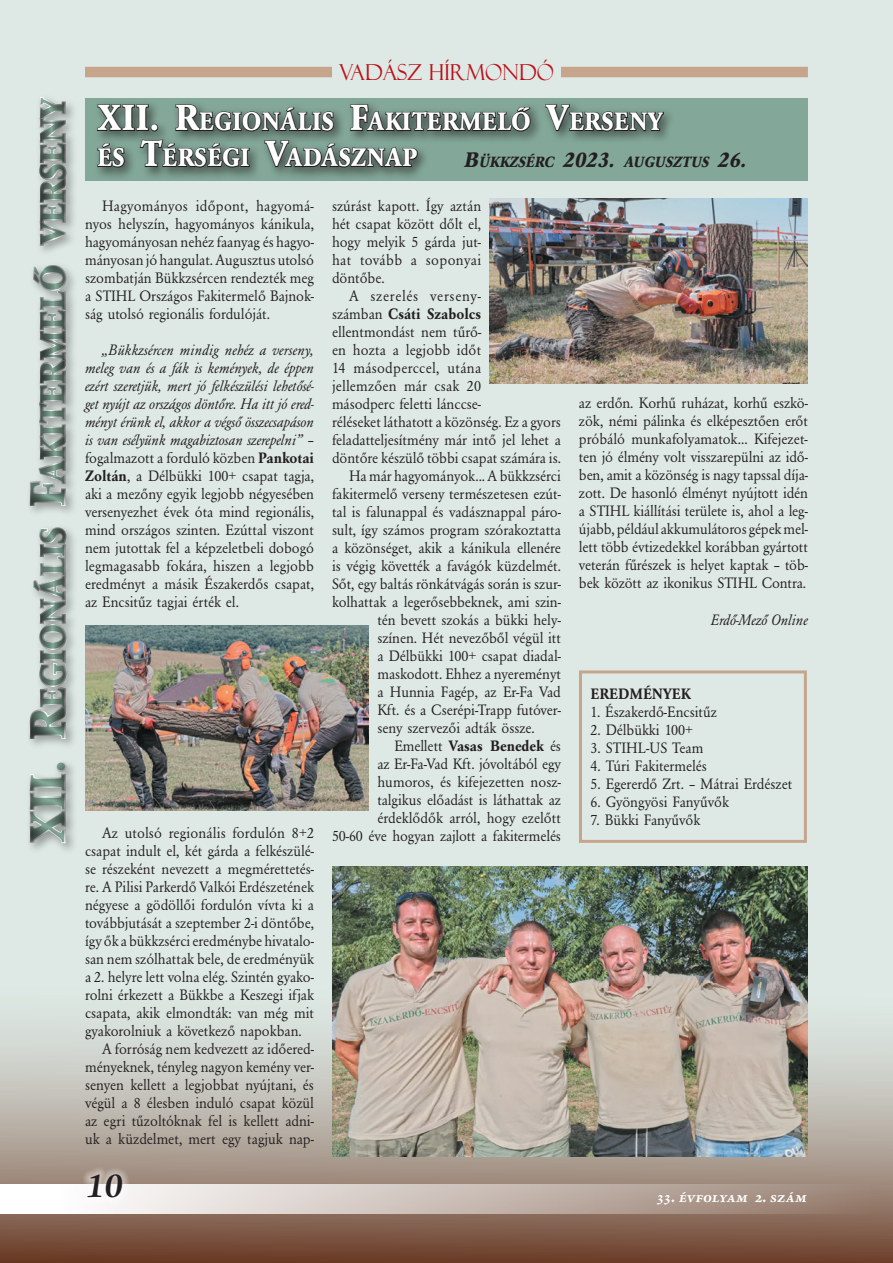
<style>
.page{position:relative;width:893px;height:1263px;background:#dee9e5}
.page>*{position:absolute;margin:0;border:0;box-sizing:border-box;transform-origin:0 0}
.t1{font:italic 700 36px "Adobe Jenson Pro";color:#231f20}
.t2{font:700 expanded 35.25px "URW Garamond TOT";color:#85aa9a;scale:.95 1}
.t3{font:700 expanded 26.4px/36px "URW Garamond TOT";color:#fff;scale:.95 1}
.t4{font:22.05px "Felix Titling";color:#bb1018;scale:.95 1}
.t5{font:italic 700 16.5px "Adobe Jenson Pro";color:#fff}
.t6{font:15.75px/18px "URW Garamond TOT";color:#231f20;text-align:justify;scale:.95 1}
.t7{font:700 15.75px "URW Garamond TOT";color:#231f20;scale:.95 1}
.t8{font:15.75px "URW Garamond TOT";letter-spacing:.02em;color:#231f20;scale:.95 1}
.t9{font:15.75px "URW Garamond TOT";letter-spacing:.05em;color:#231f20;scale:.95 1}
.t10{font:italic 15.75px "URW Garamond TOT";color:#231f20;scale:.95 1}
.t11{font:italic 700 expanded 15.45px "URW Garamond TOT";color:#231f20;scale:.95 1}
.s1{font-size:50.4px}
.s2{font-size:37.8px}
.s3{font-size:22.05px}
.s4{font-weight:400}
.s5{font-style:italic}
.s6{font-weight:700}
</style>
<div class="page">
<svg style="left:0;top:1025px;width:892px;height:238px;background:#a39185"></svg>
<hr style="left:892px;top:986px;width:1px;height:277px;background:#5f2a13">
<div style="left:0;top:1184px;width:884px;height:30px;background:linear-gradient(to right,#fff,#957b6c)"></div>
<svg style="left:79px;top:1167px;width:52px;height:40px;background:#dcd5d1"></svg>
<div style="left:85px;top:67px;width:247px;height:10px;background:#c7a58c"></div>
<div style="left:561px;top:67px;width:247px;height:10px;background:#c7a58c"></div>
<div style="left:85px;top:98px;width:723px;height:83px;background:#83a899"></div>
<div style="left:93px;top:99px;width:583px;height:82px;background:#231f20;opacity:.75"></div>
<svg style="left:544px;top:104px;width:121px;height:30px"></svg>
<svg style="left:96px;top:66px;width:435px;height:104px"></svg>
<svg style="left:29px;top:97px;width:46px;height:754px"></svg>
<div style="left:579px;top:670px;width:228px;height:173px;border:3px solid #c7a58c"></div>
<img style="left:490px;top:199px;width:318px;height:185px">
<img style="left:85px;top:625px;width:284px;height:185px">
<img style="left:332px;top:866px;width:476px;height:291px">
<h2 class="t2" style="left:32px;top:843px;width:786px;rotate:-90deg"><span class="s1">XII. R</span>EGIONÁLIS <span class="s1">F</span>AKITERMELŐ VERSENY</h2>
<h3 class="t4" style="left:339px;top:59px;width:227px">VADÁSZ HÍRMONDÓ</h3>
<h3 class="t3" style="left:97px;top:104px;width:597px"><span class="s2">XII . R</span>EGIONÁLIS <span class="s2">F</span>AKITERMELŐ <span class="s2">V</span>ERSENY<br>ÉS <span class="s2">T</span>ÉRSÉGI <span class="s2">V</span>ADÁSZNAP</h3>
<p class="t11" style="left:465px;top:153px;width:299px"><span class="s3">B</span>ÜKKZSÉRC <span class="s3">2023.</span> AUGUSZTUS <span class="s3">26.</span></p>
<p class="t6" style="left:332px;top:197px;width:159px">szúrást kapott. Így aztán hét csapat között dőlt el, hogy melyik 5 gárda jut&shy;hat tovább a soponyai döntőbe.</p>
<p class="t9" style="left:349px;top:287px;width:141px">A szerelés verseny-</p>
<p class="t7" style="left:332px;top:305px;width:158px"><span class="s4">számban</span> Csáti Szabolcs</p>
<p class="t6" style="left:332px;top:323px;width:159px">ellentmondást nem tűrő-</p>
<p class="t6" style="left:332px;top:341px;width:159px">en hozta a legjobb időt</p>
<p class="t8" style="left:332px;top:359px;width:159px">14 másodperccel, utána</p>
<p class="t6" style="left:332px;top:377px;width:159px">jellemzően már csak 20</p>
<p class="t6" style="left:332px;top:395px;width:159px">másodperc feletti lánccse-</p>
<p class="t6" style="left:332px;top:413px;width:242px">réléseket láthatott a közönség. Ez a gyors</p>
<p class="t6" style="left:332px;top:431px;width:242px">feladatteljesítmény már intő jel lehet a</p>
<p class="t6" style="left:332px;top:449px;width:242px">döntőre készülő többi csapat számára is.</p>
<p class="t6" style="left:349px;top:467px;width:225px">Ha már hagyományok... A bükkzsérci</p>
<p class="t6" style="left:332px;top:485px;width:242px">fakitermelő verseny természetesen ezút-</p>
<p class="t6" style="left:332px;top:503px;width:242px">tal is falunappal és vadásznappal páro-</p>
<p class="t6" style="left:332px;top:521px;width:242px">sult, így számos program szórakoztatta</p>
<p class="t6" style="left:332px;top:539px;width:242px">a közönséget, akik a kánikula ellenére</p>
<p class="t6" style="left:332px;top:557px;width:242px">is végig követték a favágók küzdelmét.</p>
<p class="t6" style="left:332px;top:575px;width:242px">Sőt, egy baltás rönkátvágás során is szur-</p>
<p class="t6" style="left:332px;top:593px;width:242px">kolhattak a legerősebbeknek, ami szin-</p>
<p class="t6" style="left:377px;top:611px;width:195px">tén bevett szokás a bükki hely-</p>
<p class="t6" style="left:377px;top:629px;width:195px">színen. Hét nevezőből végül itt</p>
<p class="t6" style="left:377px;top:647px;width:195px">a Délbükki 100+ csapat diadal-</p>
<p class="t6" style="left:377px;top:665px;width:195px">maskodott. Ehhez a nyereményt</p>
<p class="t6" style="left:377px;top:683px;width:195px">a Hunnia Fagép, az Er-Fa Vad</p>
<p class="t6" style="left:377px;top:701px;width:195px">Kft. és a Cserépi-Trapp futóver-</p>
<p class="t6" style="left:377px;top:719px;width:167px">seny szervezői adták össze.</p>
<p class="t7" style="left:394px;top:737px;width:177px"><span class="s4">Emellett</span> Vasas Benedek <span class="s4">és</span></p>
<p class="t6" style="left:377px;top:755px;width:195px">az Er-Fa-Vad Kft. jóvoltából egy</p>
<p class="t6" style="left:377px;top:773px;width:195px">humoros, és kifejezetten nosz-</p>
<p class="t6" style="left:377px;top:791px;width:195px">talgikus előadást is láthattak az</p>
<p class="t6" style="left:377px;top:809px;width:195px">érdeklődők arról, hogy ezelőtt</p>
<p class="t6" style="left:332px;top:827px;width:242px">50-60 éve hogyan zajlott a fakitermelés</p>
<p class="t6" style="left:85px;top:197px;width:242px;text-indent:17px">Hagyományos időpont, hagyomá&shy;nyos helyszín, hagyományos kánikula, hagyományosan nehéz faanyag és hagyo&shy;mányosan jó hangulat. Augusztus utolsó szombatján Bükkzsércen rendezték meg a STIHL Országos Fakitermelő Bajnok&shy;ság utolsó regionális fordulóját.</p>
<p class="t6" style="left:85px;top:341px;width:243px;text-indent:17px"><span class="s5">„Bükkzsércen mindig nehéz a verseny, meleg van és a fák is kemények, de éppen ezért szeretjük, mert jó felkészülési lehetősé&shy;get nyújt az országos döntőre. Ha itt jó ered&shy;ményt érünk el, akkor a végső összecsapáson is van esélyünk magabiztosan szerepelni”</span> – fogalmazott a forduló közben <span class="s6">Pankotai Zoltán</span>, a Délbükki 100+ csapat tagja, aki a mezőny egyik legjobb négyesében versenyezhet évek óta mind regionális, mind országos szinten. Ezúttal viszont nem jutottak fel a képzeletbeli dobogó legmagasabb fokára, hiszen a legjobb eredményt a másik Északerdős csapat, az Encsitűz tagjai érték el.</p>
<p class="t6" style="left:579px;top:394px;width:243px">az erdőn. Korhű ruházat, korhű eszkö&shy;zök, némi pálinka és elképesztően erőt próbáló munkafolyamatok... Kifejezet&shy;ten jó élmény volt visszarepülni az idő&shy;ben, amit a közönség is nagy tapssal díja&shy;zott. De hasonló élményt nyújtott idén a STIHL kiállítási területe is, ahol a leg&shy;újabb, például akkumulátoros gépek mel&shy;lett több évtizedekkel korábban gyártott veterán fűrészek is helyet kaptak – töb&shy;bek között az ikonikus STIHL Contra.</p>
<p class="t10" style="left:711px;top:611px;width:104px">Erdő-Mező Online</p>
<p class="t7" style="left:590px;top:685px;width:11px">ERED</p>
<p class="t7" style="left:629px;top:685px;width:47px">MÉNYEK</p>
<p class="t6" style="left:590px;top:703px;width:135px">1. Északerdő-Encsitűz</p>
<p class="t6" style="left:590px;top:721px;width:109px">2. Délbükki 100+</p>
<p class="t6" style="left:590px;top:739px;width:120px">3. STIHL-US Team</p>
<p class="t6" style="left:590px;top:757px;width:124px">4. Túri Fakitermelés</p>
<p class="t6" style="left:590px;top:775px;width:214px">5. Egererdő Zrt. – Mátrai Erdészet</p>
<p class="t6" style="left:590px;top:793px;width:147px">6. Gyöngyösi Fanyűvők</p>
<p class="t6" style="left:590px;top:811px;width:117px">7. Bükki Fanyűvők</p>
<p class="t6" style="left:102px;top:824px;width:225px">Az utolsó regionális fordulón 8+2</p>
<p class="t6" style="left:85px;top:842px;width:242px">csapat indult el, két gárda a felkészülé-</p>
<p class="t6" style="left:85px;top:860px;width:242px">se részeként nevezett a megmérettetés-</p>
<p class="t6" style="left:85px;top:878px;width:242px">re. A Pilisi Parkerdő Valkói Erdészetének</p>
<p class="t6" style="left:85px;top:896px;width:242px">négyese a gödöllői fordulón vívta ki a</p>
<p class="t6" style="left:85px;top:914px;width:242px">továbbjutását a szeptember 2-i döntőbe,</p>
<p class="t6" style="left:85px;top:932px;width:242px">így ők a bükkzsérci eredménybe hivatalo-</p>
<p class="t6" style="left:85px;top:950px;width:242px">san nem szólhattak bele, de eredményük</p>
<p class="t6" style="left:85px;top:968px;width:242px">a 2. helyre lett volna elég. Szintén gyako-</p>
<p class="t6" style="left:85px;top:986px;width:242px">rolni érkezett a Bükkbe a Keszegi ifjak</p>
<p class="t6" style="left:85px;top:1004px;width:242px">csapata, akik elmondták: van még mit</p>
<p class="t6" style="left:85px;top:1022px;width:230px">gyakorolniuk a következő napokban.</p>
<p class="t6" style="left:102px;top:1040px;width:225px">A forróság nem kedvezett az időered-</p>
<p class="t6" style="left:85px;top:1058px;width:242px">ményeknek, tényleg nagyon kemény ver-</p>
<p class="t6" style="left:85px;top:1076px;width:242px">senyen kellett a legjobbat nyújtani, és</p>
<p class="t6" style="left:85px;top:1094px;width:242px">végül a 8 élesben induló csapat közül</p>
<p class="t6" style="left:85px;top:1112px;width:242px">az egri tűzoltóknak fel is kellett adni-</p>
<p class="t6" style="left:85px;top:1130px;width:242px">uk a küzdelmet, mert egy tagjuk nap-</p>
<h1 class="t1" style="left:86px;top:1166px;width:38px">10</h1>
<p class="t5" style="left:657px;top:1187px;width:152px">33. évfolyam 2. szám</p>
</div>
